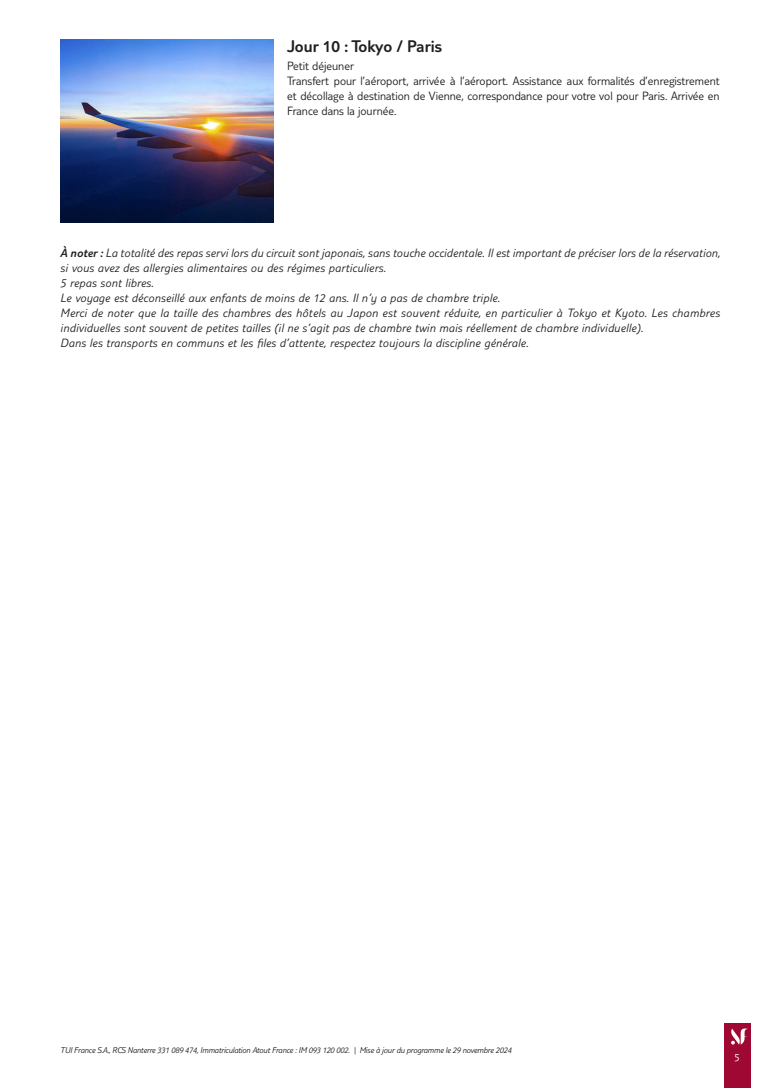
<style>
.page{position:relative;width:780px;height:1088px;background:#fff}
.page>*{position:absolute;margin:0;border:0;box-sizing:border-box;transform-origin:0 0}
.t1{font:300 17.5px "TUI Type";color:#231f20}
.t2{font:italic 300 12.5px/15px "TUI Type";letter-spacing:.02em;color:#231f20}
.t3{font:300 12.5px/15px "TUI Type";color:#231f20}
.t4{font:300 11.25px "TUI Type";color:#fff}
.t5{font:italic 300 8.75px "TUI Type";letter-spacing:-.02em;color:#231f20}
.s1{font-style:inherit}
</style>
<div class="page">
<div style="left:724px;top:1023px;width:26px;height:65px;background:#9e0832"></div>
<svg style="left:731px;top:1028px;width:17px;height:16px"></svg>
<img style="left:60px;top:40px;width:213px;height:182px">
<h1 class="t1" style="left:287px;top:36px;width:156px">Jour 10 : Tokyo / Paris</h1>
<p class="t3" style="left:287px;top:58px;width:434px">Petit déjeuner<br>Transfert pour l’aéroport, arrivée à l’aéroport. Assistance aux formalités d’enregistrement et décollage à destination de Vienne, correspondance pour votre vol pour Paris. Arrivée en France dans la journée.</p>
<p class="t2" style="left:60px;top:245px;width:661px"><span class="s1">À noter :</span> La totalité des repas servi lors du circuit sont japonais, sans touche occidentale. Il est important de préciser lors de la réservation, si vous avez des allergies alimentaires ou des régimes particuliers.<br>5 repas sont libres.<br>Le voyage est déconseillé aux enfants de moins de 12 ans. Il n’y a pas de chambre triple.<br>Merci de noter que la taille des chambres des hôtels au Japon est souvent réduite, en particulier à Tokyo et Kyoto. Les chambres individuelles sont souvent de petites tailles (il ne s’agit pas de chambre twin mais réellement de chambre individuelle).<br>Dans les transports en communs et les files d’attente, respectez toujours la discipline générale.</p>
<p class="t5" style="left:60px;top:1045px;width:452px">TUI France S.A., RCS Nanterre 331 089 474, Immatriculation Atout France : IM 093 120 002. | Mise à jour du programme le 29 novembre 2024</p>
<p class="t4" style="left:734px;top:1050px;width:7px">5</p>
</div>
